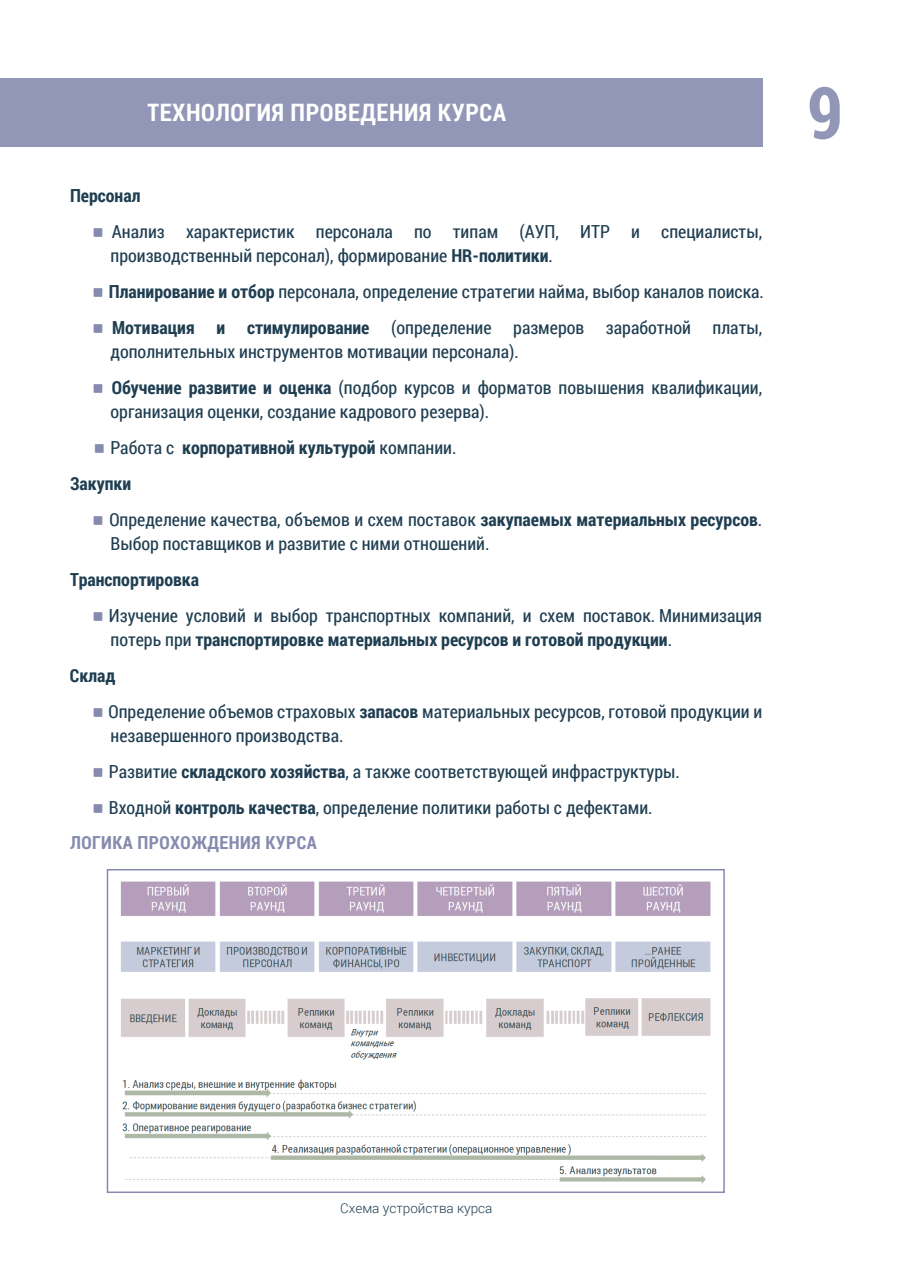
<style>
.page{position:relative;width:910px;height:1280px;background:#fff}
.page>*{position:absolute;margin:0;border:0;box-sizing:border-box;transform-origin:0 0}
.t1{font:700 72px "Roboto Condensed";color:rgb(134 138 174/.89)}
.t2{font:700 24px "Roboto Condensed";letter-spacing:.025em;color:#fff}
.t3{font:18px/24px "Roboto Condensed";color:#1f3e51}
.t4{font:700 18px/36px "Roboto Condensed";color:#1f3e51}
.t5{font:300 13.5px "Roboto";color:#1f3e51}
.s1{font-family:"Blackoak Std";font-size:22.5px;color:#868aae}
.s2{font-weight:700}
.s3{font-family:"Blackoak Std";font-weight:400;font-size:22.5px;color:#868aae}
.s4{font-weight:400}
.s5{font-weight:700;color:#868aae}
</style>
<div class="page">
<div style="left:0;top:78px;width:762px;height:69px;background:#9397b7"></div>
<img style="left:120px;top:881px;width:591px;height:302px">
<div style="left:107px;top:869px;width:618px;height:324px;border:2px solid #868aae"></div>
<h2 class="t2" style="left:148px;top:95px;width:360px">ТЕХНОЛОГИЯ ПРОВЕДЕНИЯ КУРСА</h2>
<p class="t4" style="left:70px;top:177px;width:72px">Персонал</p>
<p class="t3" style="left:111px;top:219px;width:653px;text-indent:-19px"><span class="s1">•</span> Анализ характеристик персонала по типам (АУП, ИТР и специалисты, производственный персонал), формирование <span class="s2">HR-политики</span>.</p>
<p class="t3" style="left:91px;top:279px;width:674px"><span class="s1">•</span> <span class="s2">Планирование и отбор</span> персонала, определение стратегии найма, выбор каналов поиска.</p>
<p class="t3" style="left:111px;top:315px;width:653px;text-indent:-20px"><span class="s1">•</span> <span class="s2">Мотивация и стимулирование</span> (определение размеров заработной платы, дополнительных инструментов мотивации персонала).</p>
<p class="t3" style="left:111px;top:375px;width:653px;text-indent:-19px"><span class="s1">•</span> <span class="s2">Обучение развитие и оценка</span> (подбор курсов и форматов повышения квалификации, организация оценки, создание кадрового резерва).</p>
<p class="t4" style="left:70px;top:429px;width:388px;text-indent:22px"><span class="s3">•</span> <span class="s4">Работа с</span> корпоративной культурой <span class="s4">компании.<br></span>Закупки</p>
<p class="t3" style="left:111px;top:507px;width:653px;text-indent:-19px"><span class="s1">•</span> Определение качества, объемов и схем поставок <span class="s2">закупаемых материальных ресурсов</span>.<br>Выбор поставщиков и развитие с ними отношений.</p>
<p class="t4" style="left:70px;top:561px;width:131px">Транспортировка</p>
<p class="t3" style="left:111px;top:603px;width:653px;text-indent:-19px"><span class="s1">•</span> Изучение условий и выбор транспортных компаний, и схем поставок. Минимизация потерь при <span class="s2">транспортировке материальных ресурсов и готовой продукции</span>.</p>
<p class="t4" style="left:70px;top:657px;width:47px">Склад</p>
<p class="t3" style="left:111px;top:699px;width:653px;text-indent:-19px"><span class="s1">•</span> Определение объемов страховых <span class="s2">запасов</span> материальных ресурсов, готовой продукции и незавершенного производства.</p>
<p class="t3" style="left:91px;top:759px;width:590px"><span class="s1">•</span> Развитие <span class="s2">складского хозяйства</span>, а также соответствующей инфраструктуры.</p>
<p class="t3" style="left:70px;top:789px;width:584px;line-height:35.1px;text-indent:21px"><span class="s1">•</span> Входной <span class="s2">контроль качества</span>, определение политики работы с дефектами.<br><span class="s5">ЛОГИКА ПРОХОЖДЕНИЯ КУРСА</span></p>
<h1 class="t1" style="left:807px;top:62px;width:37px">9</h1>
<p class="t5" style="left:340px;top:1199px;width:154px">Схема устройства курса</p>
</div>
